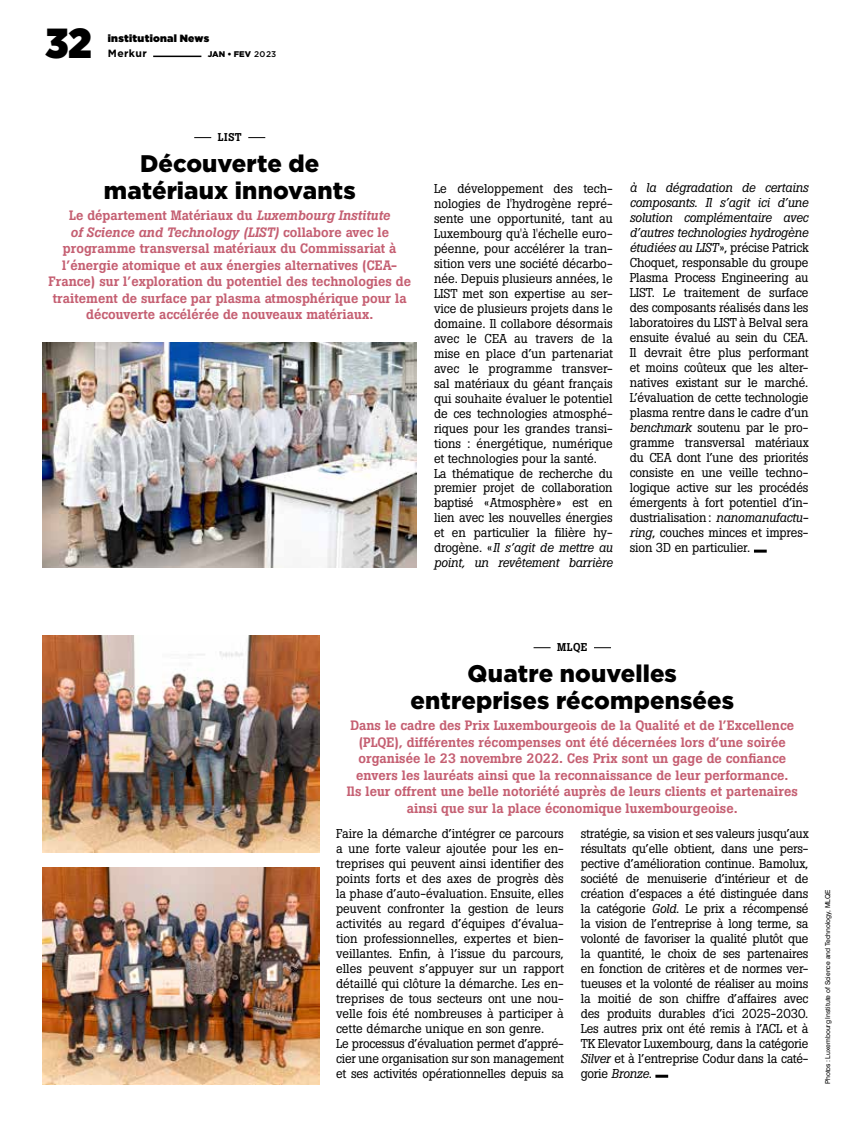
<style>
.page{position:relative;width:851px;height:1127px;background:#fff}
.page>*{position:absolute;margin:0;border:0;box-sizing:border-box;transform-origin:0 0}
.t1{font:900 42px "Gotham Narrow";color:#000}
.t2{font:900 24px/27px "Gotham";letter-spacing:.005em;color:#000;text-align:center}
.t3{font:500 13.5px/16.5px "Boton Pro";color:#c55f72;text-align:center}
.t4{font:12.75px/15px "Boton Pro";color:#000}
.t5{font:500 11.25px "Boton Pro";letter-spacing:.03em;color:#000}
.t6{font:10.5px "Gotham Ultra";letter-spacing:.03em;color:#000}
.t7{font:700 10.5px "Gotham";letter-spacing:.035em;color:#000}
.t8{font:900 8.25px "Gotham";color:#000}
.t9{font:6.75px "Swiss 721 BT";color:#000}
.s1{font-weight:500}
.s2{font-style:italic}
</style>
<div class="page">
<hr style="left:153px;top:56px;width:48px;height:1px;background:#000">
<svg style="left:754px;top:550px;width:12px;height:3px"></svg>
<svg style="left:655px;top:1075px;width:13px;height:3px"></svg>
<svg style="left:194px;top:137px;width:17px;height:1px"></svg>
<svg style="left:248px;top:137px;width:17px;height:1px"></svg>
<svg style="left:533px;top:647px;width:17px;height:1px"></svg>
<svg style="left:594px;top:647px;width:17px;height:1px"></svg>
<img style="left:43px;top:343px;width:374px;height:225px">
<img style="left:43px;top:868px;width:276px;height:216px">
<img style="left:43px;top:636px;width:276px;height:217px">
<h1 class="t1" style="left:46px;top:14px;width:47px">32</h1>
<p class="t6" style="left:108px;top:33px;width:103px">institutional News</p>
<p class="t7" style="left:108px;top:48px;width:40px">Merkur</p>
<p class="t8" style="left:208px;top:50px;width:70px">JAN • FEV <span class="s1">2023</span></p>
<p class="t5" style="left:218px;top:130px;width:25px">LIST</p>
<h2 class="t2" style="left:104px;top:150px;width:253px">Découverte de matériaux innovants</h2>
<p class="t3" style="left:48px;top:207px;width:364px">Le département Matériaux du <span class="s2">Luxembourg Institute<br>of Science and Technology (LIST)</span> collabore avec le programme transversal matériaux du Commissariat à l’énergie atomique et aux énergies alternatives (CEA-France) sur l’exploration du potentiel des technologies de traitement de surface par plasma atmosphérique pour la découverte accélérée de nouveaux matériaux.</p>
<p class="t4" style="left:434px;top:181px;width:181px">Le développement des tech&shy;nologies de l'hydrogène repré&shy;sente une opportunité, tant au<br>Luxembourg qu'à l'échelle euro&shy;péenne, pour accélérer la tran&shy;sition vers une société décarbo&shy;née. Depuis plusieurs années, le<br>LIST met son expertise au ser&shy;vice de plusieurs projets dans le domaine. Il collabore désormais avec le CEA au travers de la mise en place d’un partenariat avec le programme transver&shy;sal matériaux du géant français qui souhaite évaluer le potentiel de ces technologies atmosphé&shy;riques pour les grandes transi&shy;tions : énergétique, numérique et technologies pour la santé.<br>La thématique de recherche du premier projet de collaboration baptisé «Atmosphère» est en lien avec les nouvelles énergies et en particulier la filière hy&shy;drogène. «<span class="s2">Il s’agit de mettre au point, un revêtement barrière</span></p>
<p class="t4" style="left:629px;top:180px;width:181px;text-align:justify"><span class="s2">à la dégradation de certains composants. Il s’agit ici d’une solution complémentaire avec d’autres technologies hydrogène étudiées au LIST</span>», précise Patrick Choquet, responsable du groupe Plasma Process Engineering au LIST. Le traitement de surface des composants réalisés dans les laboratoires du LIST à Belval sera ensuite évalué au sein du CEA.<br>Il devrait être plus performant et moins coûteux que les alter&shy;natives existant sur le marché.<br>L’évaluation de cette technologie plasma rentre dans le cadre d’un <span class="s2">benchmark</span> soutenu par le pro&shy;gramme transversal matériaux du CEA dont l’une des priorités consiste en une veille techno&shy;logique active sur les procédés émergents à fort potentiel d’in&shy;dustrialisation: <span class="s2">nanomanufactu&shy;ring</span>, couches minces et impres&shy;sion 3D en particulier.</p>
<p class="t5" style="left:557px;top:640px;width:32px">MLQE</p>
<h2 class="t2" style="left:410px;top:660px;width:325px">Quatre nouvelles entreprises récompensées</h2>
<p class="t3" style="left:346px;top:717px;width:452px">Dans le cadre des Prix Luxembourgeois de la Qualité et de l’Excellence (PLQE), différentes récompenses ont été décernées lors d’une soirée organisée le 23 novembre 2022. Ces Prix sont un gage de confiance envers les lauréats ainsi que la reconnaissance de leur performance.<br>Ils leur offrent une belle notoriété auprès de leurs clients et partenaires ainsi que sur la place économique luxembourgeoise.</p>
<p class="t4" style="left:336px;top:826px;width:229px">Faire la démarche d’intégrer ce parcours a une forte valeur ajoutée pour les en&shy;treprises qui peuvent ainsi identifier des points forts et des axes de progrès dès la phase d’auto-évaluation. Ensuite, elles peuvent confronter la gestion de leurs activités au regard d’équipes d’évalua&shy;tion professionnelles, expertes et bien&shy;veillantes. Enfin, à l’issue du parcours, elles peuvent s’appuyer sur un rapport détaillé qui clôture la démarche. Les en&shy;treprises de tous secteurs ont une nou&shy;velle fois été nombreuses à participer à cette démarche unique en son genre.<br>Le processus d’évaluation permet d’appré&shy;cier une organisation sur son management et ses activités opérationnelles depuis sa</p>
<p class="t4" style="left:580px;top:825px;width:229px;text-align:justify">stratégie, sa vision et ses valeurs jusqu’aux résultats qu’elle obtient, dans une pers&shy;pective d’amélioration continue. Bamolux, société de menuiserie d’intérieur et de création d’espaces a été distinguée dans la catégorie <span class="s2">Gold</span>. Le prix a récompensé la vision de l’entreprise à long terme, sa volonté de favoriser la qualité plutôt que la quantité, le choix de ses partenaires en fonction de critères et de normes ver&shy;tueuses et la volonté de réaliser au moins la moitié de son chiffre d’affaires avec des produits durables d’ici 2025-2030.<br>Les autres prix ont été remis à l’ACL et à TK Elevator Luxembourg, dans la catégorie <span class="s2">Silver</span> et à l’entreprise Codur dans la caté&shy;gorie <span class="s2">Bronze</span>.</p>
<p class="t9" style="left:823px;top:1084px;width:197px;rotate:-90deg">Photos : Luxembourg Institute of Science and Technology, MLQE</p>
</div>
